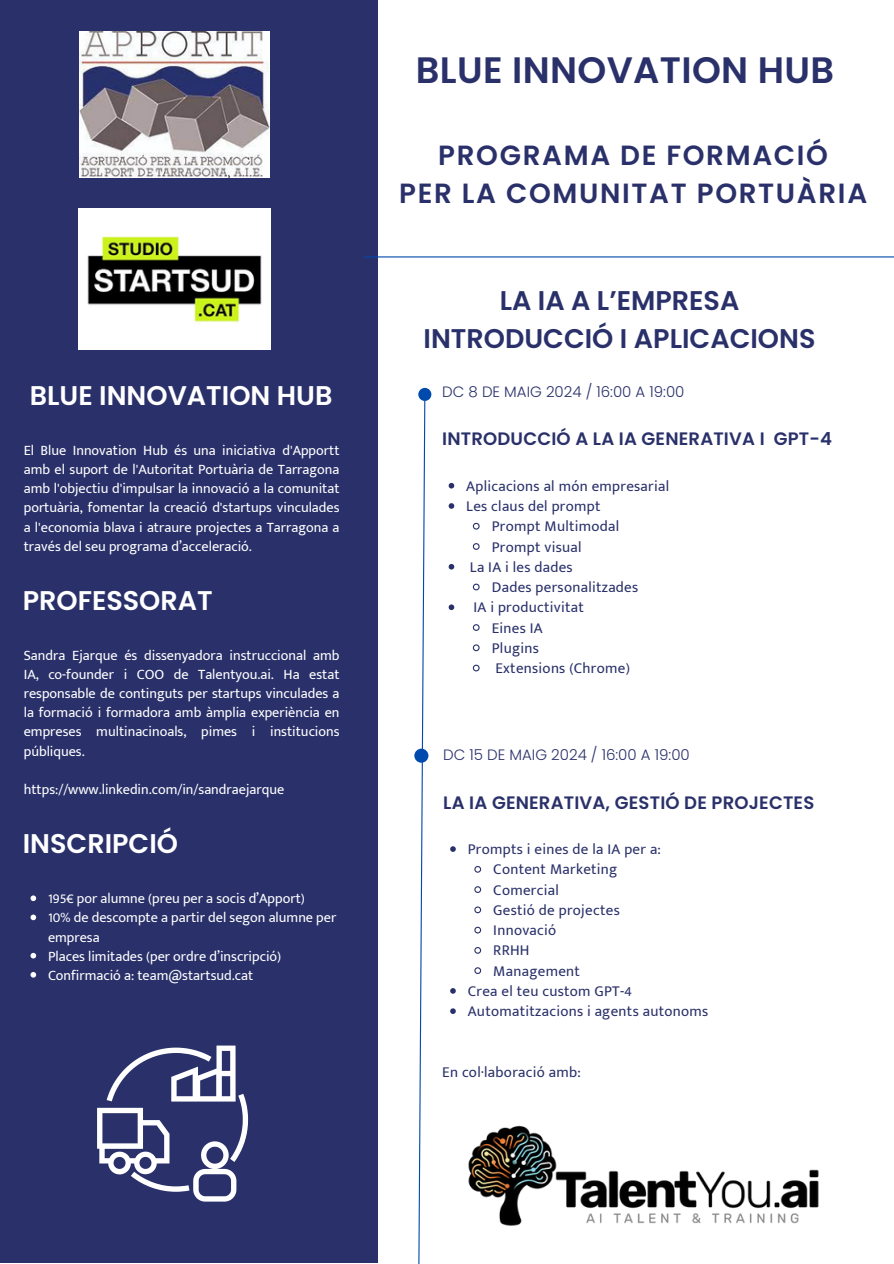
<style>
.page{position:relative;width:894px;height:1264px;background:#fff}
.page>*{position:absolute;margin:0;border:0;box-sizing:border-box;transform-origin:0 0}
.t1{font:600 36.75px "Poppins";letter-spacing:.01em;color:#2a316a}
.t2{font:600 27.75px/38.2px "Poppins";letter-spacing:.06em;color:#2a316a;text-align:center}
.t3{font:600 27px "Poppins";color:#fff}
.t4{font:600 27px/37.2px "Poppins";color:#2a316a;text-align:center}
.t5{font:600 18px "Poppins";letter-spacing:.01em;color:#2a316a}
.t6{font:15px "Mukta Mahee";letter-spacing:.02em;color:#2a316a}
.t7{font:300 15px "Poppins";color:#2a316a}
.t8{font:14.25px/19.2px "Mukta Mahee";color:#fff;text-align:justify}
</style>
<div class="page">
<svg style="left:417px;top:400px;width:9px;height:863px"></svg>
<div style="left:0;top:0;width:377px;height:1263px;background:#2a316a"></div>
<hr style="left:364px;top:256px;width:529px;height:1px;background:#004aad">
<div style="left:418px;top:388px;width:13px;height:13px;background:#004aad;border-radius:50%"></div>
<img style="left:78px;top:208px;width:192px;height:142px">
<img style="left:80px;top:31px;width:189px;height:147px">
<div style="left:414px;top:748px;width:14px;height:14px;background:#004aad;border-radius:50%"></div>
<img style="left:468px;top:1125px;width:351px;height:101px">
<svg style="left:97px;top:1045px;width:151px;height:156px"></svg>
<svg style="left:448px;top:483px;width:6px;height:5px"></svg>
<svg style="left:448px;top:503px;width:6px;height:6px"></svg>
<svg style="left:472px;top:522px;width:8px;height:8px"></svg>
<svg style="left:472px;top:543px;width:8px;height:7px"></svg>
<svg style="left:448px;top:564px;width:6px;height:5px"></svg>
<svg style="left:472px;top:583px;width:8px;height:8px"></svg>
<svg style="left:448px;top:604px;width:6px;height:6px"></svg>
<svg style="left:472px;top:624px;width:8px;height:7px"></svg>
<svg style="left:472px;top:644px;width:8px;height:8px"></svg>
<svg style="left:472px;top:664px;width:8px;height:8px"></svg>
<svg style="left:31px;top:895px;width:5px;height:6px"></svg>
<svg style="left:31px;top:914px;width:5px;height:6px"></svg>
<svg style="left:31px;top:952px;width:5px;height:6px"></svg>
<svg style="left:31px;top:972px;width:5px;height:5px"></svg>
<svg style="left:450px;top:846px;width:5px;height:5px"></svg>
<svg style="left:474px;top:866px;width:8px;height:7px"></svg>
<svg style="left:474px;top:886px;width:8px;height:7px"></svg>
<svg style="left:474px;top:906px;width:8px;height:8px"></svg>
<svg style="left:474px;top:926px;width:8px;height:8px"></svg>
<svg style="left:474px;top:947px;width:8px;height:7px"></svg>
<svg style="left:474px;top:967px;width:8px;height:7px"></svg>
<svg style="left:450px;top:988px;width:5px;height:5px"></svg>
<svg style="left:450px;top:1008px;width:5px;height:5px"></svg>
<p class="t3" style="left:30px;top:376px;width:304px">BLUE INNOVATION HUB</p>
<p class="t8" style="left:24px;top:440px;width:317px">El Blue Innovation Hub és una iniciativa d'Apportt amb el suport de l'Autoritat Portuària de Tarragona amb l'objectiu d'impulsar la innovació a la comunitat portuària, fomentar la creació d'startups vinculades a l'economia blava i atraure projectes a Tarragona a través del seu programa d’acceleració.</p>
<p class="t3" style="left:23px;top:581px;width:191px">PROFESSORAT</p>
<p class="t8" style="left:24px;top:645px;width:317px">Sandra Ejarque és dissenyadora instruccional amb IA, co-founder i COO de Talentyou.ai. Ha estat responsable de continguts per startups vinculades a la formació i formadora amb àmplia experiència en empreses multinacinoals, pimes i institucions públiques.</p>
<p class="t8" style="left:24px;top:779px;width:262px">https://www.linkedin.com/in/sandraejarque</p>
<p class="t3" style="left:23px;top:824px;width:157px">INSCRIPCIÓ</p>
<p class="t8" style="left:48px;top:888px;width:258px">195€ por alumne (preu per a socis d’Apport)</p>
<p class="t8" style="left:48px;top:908px;width:290px">10% de descompte a partir del segon alumne per empresa</p>
<p class="t8" style="left:48px;top:946px;width:234px">Places limitades (per ordre d’inscripció)</p>
<p class="t8" style="left:48px;top:965px;width:207px">Confirmació a: team@startsud.cat</p>
<h2 class="t1" style="left:415px;top:45px;width:420px">BLUE INNOVATION HUB</h2>
<p class="t2" style="left:399px;top:136px;width:469px">PROGRAMA DE FORMACIÓ<br>PER LA COMUNITAT PORTUÀRIA</p>
<p class="t4" style="left:423px;top:282px;width:393px">LA IA A L’EMPRESA<br>INTRODUCCIÓ I APLICACIONS</p>
<p class="t7" style="left:442px;top:381px;width:244px">DC 8 DE MAIG 2024 / 16:00 A 19:00</p>
<h2 class="t5" style="left:442px;top:426px;width:391px">INTRODUCCIÓ A LA IA GENERATIVA I GPT-4</h2>
<p class="t6" style="left:466px;top:477px;width:204px">Aplicacions al món empresarial</p>
<p class="t6" style="left:466px;top:497px;width:136px">Les claus del prompt</p>
<p class="t6" style="left:491px;top:517px;width:129px">Prompt Multimodal</p>
<p class="t6" style="left:491px;top:537px;width:91px">Prompt visual</p>
<p class="t6" style="left:470px;top:558px;width:104px">La IA i les dades</p>
<p class="t6" style="left:491px;top:578px;width:148px">Dades personalitzades</p>
<h2 class="t6" style="left:473px;top:598px;width:112px">IA i productivitat</h2>
<h2 class="t6" style="left:491px;top:618px;width:52px">Eines IA</h2>
<h4 class="t6" style="left:491px;top:639px;width:49px">Plugins</h4>
<h3 class="t6" style="left:495px;top:659px;width:136px">Extensions (Chrome)</h3>
<h4 class="t7" style="left:443px;top:744px;width:248px">DC 15 DE MAIG 2024 / 16:00 A 19:00</h4>
<h3 class="t5" style="left:443px;top:789px;width:372px">LA IA GENERATIVA, GESTIÓ DE PROJECTES</h3>
<p class="t6" style="left:467px;top:840px;width:195px">Prompts i eines de la IA per a:</p>
<p class="t6" style="left:493px;top:860px;width:125px">Content Marketing</p>
<p class="t6" style="left:493px;top:880px;width:67px">Comercial</p>
<p class="t6" style="left:493px;top:901px;width:128px">Gestió de projectes</p>
<p class="t6" style="left:493px;top:921px;width:64px">Innovació</p>
<p class="t6" style="left:493px;top:941px;width:38px">RRHH</p>
<p class="t6" style="left:493px;top:961px;width:88px">Management</p>
<p class="t6" style="left:467px;top:982px;width:166px">Crea el teu custom GPT-4</p>
<p class="t6" style="left:467px;top:1002px;width:242px">Automatitzacions i agents autonoms</p>
<p class="t6" style="left:442px;top:1063px;width:140px">En col·laboració amb:</p>
</div>
